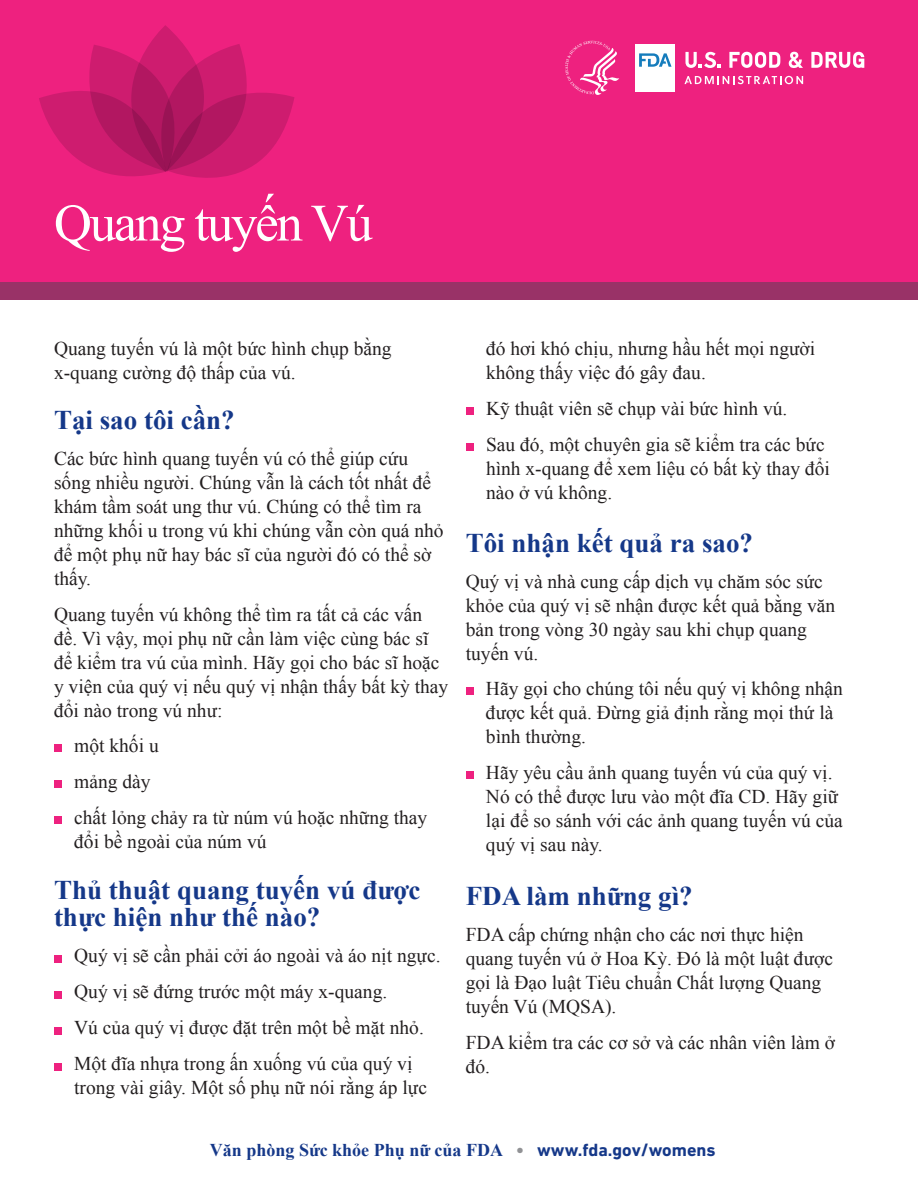
<style>
.page{position:relative;width:918px;height:1188px;background:#fff}
.page>*{position:absolute;margin:0;border:0;box-sizing:border-box;transform-origin:0 0}
.t1{font:52.5px "Times New Roman";letter-spacing:-.04em;color:#fff}
.t2{font:700 27px/27px "Times New Roman";color:#153889}
.t3{font:19.5px/24px "Times New Roman";color:#231f20}
.t4{font:700 18px "Times New Roman";color:#153889}
.s1{font-family:"DIN Next LT Pro";color:#919295}
.s2{font-family:"DIN Next LT Pro"}
</style>
<div class="page">
<div style="left:54px;top:1063px;width:8px;height:7px;background:#ee217f"></div>
<div style="left:54px;top:1027px;width:8px;height:7px;background:#ee217f"></div>
<div style="left:54px;top:991px;width:8px;height:7px;background:#ee217f"></div>
<div style="left:54px;top:955px;width:8px;height:7px;background:#ee217f"></div>
<div style="left:54px;top:816px;width:8px;height:8px;background:#ee217f"></div>
<div style="left:54px;top:780px;width:8px;height:8px;background:#ee217f"></div>
<div style="left:54px;top:744px;width:8px;height:8px;background:#ee217f"></div>
<div style="left:466px;top:771px;width:7px;height:8px;background:#ee217f"></div>
<div style="left:466px;top:687px;width:7px;height:8px;background:#ee217f"></div>
<div style="left:466px;top:443px;width:7px;height:8px;background:#ee217f"></div>
<div style="left:466px;top:407px;width:7px;height:8px;background:#ee217f"></div>
<div style="left:0;top:0;width:918px;height:282px;background:#ee217f"></div>
<div style="left:0;top:282px;width:918px;height:18px;background:#993267"></div>
<svg style="left:684px;top:76px;width:119px;height:8px"></svg>
<svg style="left:685px;top:52px;width:35px;height:16px"></svg>
<svg style="left:729px;top:52px;width:51px;height:16px"></svg>
<svg style="left:789px;top:52px;width:14px;height:16px"></svg>
<svg style="left:811px;top:52px;width:53px;height:16px"></svg>
<div style="left:635px;top:44px;width:40px;height:48px;background:#fff"></div>
<svg style="left:639px;top:53px;width:33px;height:14px"></svg>
<svg style="left:565px;top:41px;width:54px;height:54px"></svg>
<svg style="left:39px;top:25px;width:255px;height:153px"></svg>
<h1 class="t1" style="left:54px;top:188px;width:320px">Quang tuyến Vú</h1>
<p class="t3" style="left:54px;top:336px;width:339px">Quang tuyến vú là một bức hình chụp bằng x-quang cường độ thấp của vú.</p>
<h2 class="t2" style="left:54px;top:406px;width:182px">Tại sao tôi cần?</h2>
<p class="t3" style="left:54px;top:446px;width:391px">Các bức hình quang tuyến vú có thể giúp cứu sống nhiều người. Chúng vẫn là cách tốt nhất để khám tầm soát ung thư vú. Chúng có thể tìm ra những khối u trong vú khi chúng vẫn còn quá nhỏ để một phụ nữ hay bác sĩ của người đó có thể sờ thấy.</p>
<p class="t3" style="left:54px;top:602px;width:396px">Quang tuyến vú không thể tìm ra tất cả các vấn đề. Vì vậy, mọi phụ nữ cần làm việc cùng bác sĩ để kiểm tra vú của mình. Hãy gọi cho bác sĩ hoặc y viện của quý vị nếu quý vị nhận thấy bất kỳ thay đổi nào trong vú như:</p>
<p class="t3" style="left:74px;top:733px;width:86px">một khối u</p>
<p class="t3" style="left:74px;top:769px;width:78px">mảng dày</p>
<p class="t3" style="left:74px;top:805px;width:355px">chất lỏng chảy ra từ núm vú hoặc những thay đổi bề ngoài của núm vú</p>
<h2 class="t2" style="left:54px;top:876px;width:368px">Thủ thuật quang tuyến vú được thực hiện như thế nào?</h2>
<p class="t3" style="left:74px;top:943px;width:368px">Quý vị sẽ cần phải cởi áo ngoài và áo nịt ngực.</p>
<p class="t3" style="left:74px;top:979px;width:315px">Quý vị sẽ đứng trước một máy x-quang.</p>
<p class="t3" style="left:74px;top:1015px;width:351px">Vú của quý vị được đặt trên một bề mặt nhỏ.</p>
<p class="t3" style="left:74px;top:1051px;width:354px">Một đĩa nhựa trong ấn xuống vú của quý vị trong vài giây. Một số phụ nữ nói rằng áp lực</p>
<p class="t3" style="left:486px;top:336px;width:331px">đó hơi khó chịu, nhưng hầu hết mọi người không thấy việc đó gây đau.</p>
<p class="t3" style="left:486px;top:396px;width:303px">Kỹ thuật viên sẽ chụp vài bức hình vú.</p>
<p class="t3" style="left:486px;top:432px;width:345px">Sau đó, một chuyên gia sẽ kiểm tra các bức hình x-quang để xem liệu có bất kỳ thay đổi nào ở vú không.</p>
<h2 class="t2" style="left:466px;top:529px;width:289px">Tôi nhận kết quả ra sao?</h2>
<p class="t3" style="left:466px;top:569px;width:371px">Quý vị và nhà cung cấp dịch vụ chăm sóc sức khỏe của quý vị sẽ nhận được kết quả bằng văn bản trong vòng 30 ngày sau khi chụp quang tuyến vú.</p>
<p class="t3" style="left:486px;top:676px;width:358px">Hãy gọi cho chúng tôi nếu quý vị không nhận được kết quả. Đừng giả định rằng mọi thứ là bình thường.</p>
<p class="t3" style="left:486px;top:760px;width:358px">Hãy yêu cầu ảnh quang tuyến vú của quý vị.<br>Nó có thể được lưu vào một đĩa CD. Hãy giữ lại để so sánh với các ảnh quang tuyến vú của quý vị sau này.</p>
<h2 class="t2" style="left:466px;top:882px;width:228px">FDA làm những gì?</h2>
<p class="t3" style="left:466px;top:922px;width:369px">FDA cấp chứng nhận cho các nơi thực hiện quang tuyến vú ở Hoa Kỳ. Đó là một luật được gọi là Đạo luật Tiêu chuẩn Chất lượng Quang tuyến Vú (MQSA).</p>
<p class="t3" style="left:466px;top:1030px;width:371px">FDA kiểm tra các cơ sở và các nhân viên làm ở đó.</p>
<p class="t4" style="left:210px;top:1137px;width:507px">Văn phòng Sức khỏe Phụ nữ của FDA <span class="s1">•</span> <span class="s2">www.fda.gov/womens</span></p>
</div>
